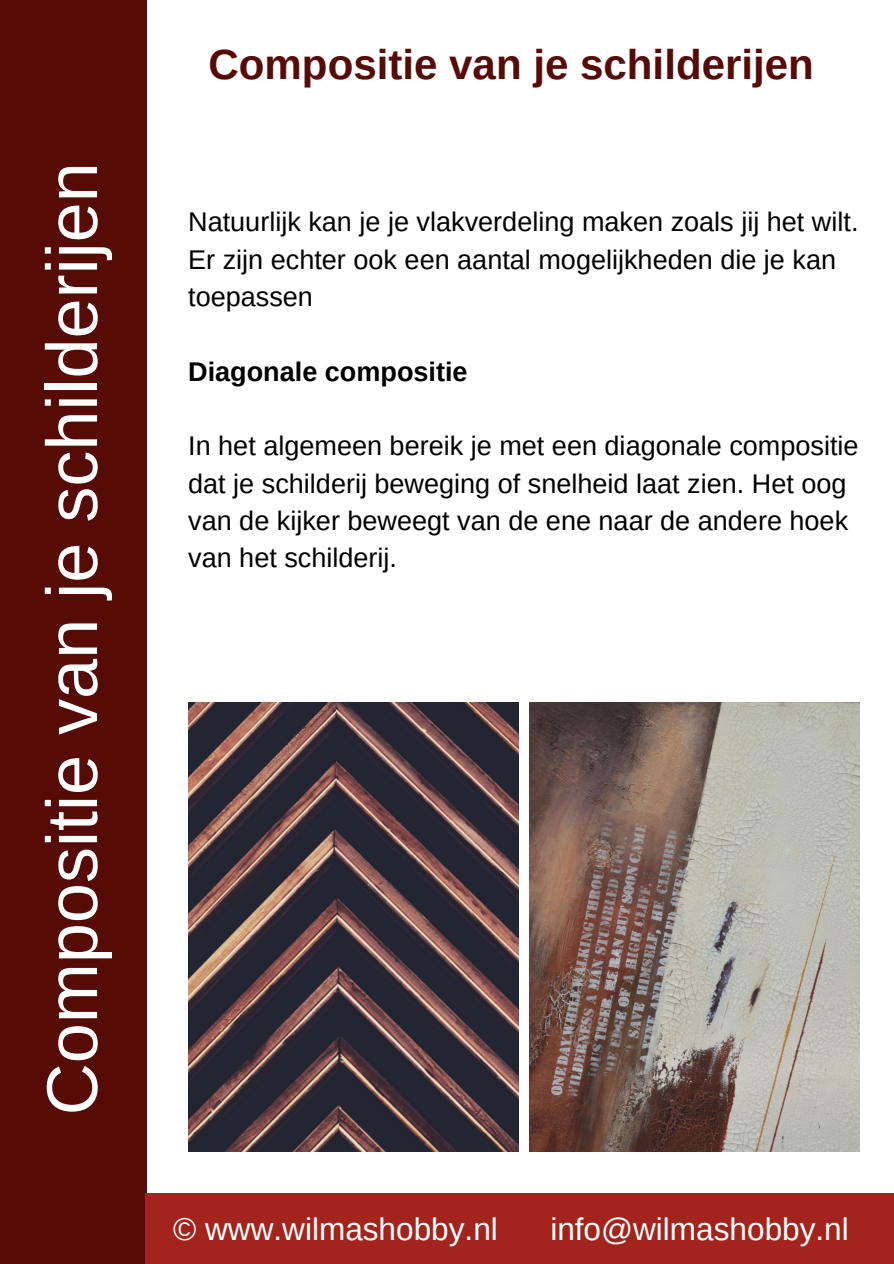
<style>
.page{position:relative;width:894px;height:1264px;background:#fff}
.page>*{position:absolute;margin:0;border:0;box-sizing:border-box;transform-origin:0 0}
.t1{font:72px "Arimo";color:#fff}
.t2{font:700 42px "Arimo";color:#560b06}
.t3{font:31.5px "Arimo";color:#fff}
.t4{font:27px/37.3px "Arimo";color:#000}
.t5{font:700 27px "Arimo";color:#000}
</style>
<div class="page">
<div style="left:0;top:0;width:147px;height:1263px;background:#560b06"></div>
<div style="left:146px;top:1193px;width:747px;height:70px;background:#a2241c"></div>
<img style="left:188px;top:702px;width:330px;height:449px">
<img style="left:529px;top:702px;width:330px;height:449px">
<h1 class="t1" style="left:32px;top:1115px;width:954px;rotate:-90deg">Compositie van je schilderijen</h1>
<h2 class="t2" style="left:208px;top:41px;width:606px">Compositie van je schilderijen</h2>
<p class="t4" style="left:188px;top:203px;width:671px">Natuurlijk kan je je vlakverdeling maken zoals jij het wilt.<br>Er zijn echter ook een aantal mogelijkheden die je kan toepassen</p>
<p class="t5" style="left:188px;top:356px;width:281px">Diagonale compositie</p>
<p class="t4" style="left:188px;top:427px;width:671px">In het algemeen bereik je met een diagonale compositie dat je schilderij beweging of snelheid laat zien. Het oog van de kijker beweegt van de ene naar de andere hoek van het schilderij.</p>
<p class="t3" style="left:173px;top:1211px;width:326px">© www.wilmashobby.nl</p>
<p class="t3" style="left:550px;top:1211px;width:300px">info@wilmashobby.nl</p>
</div>
